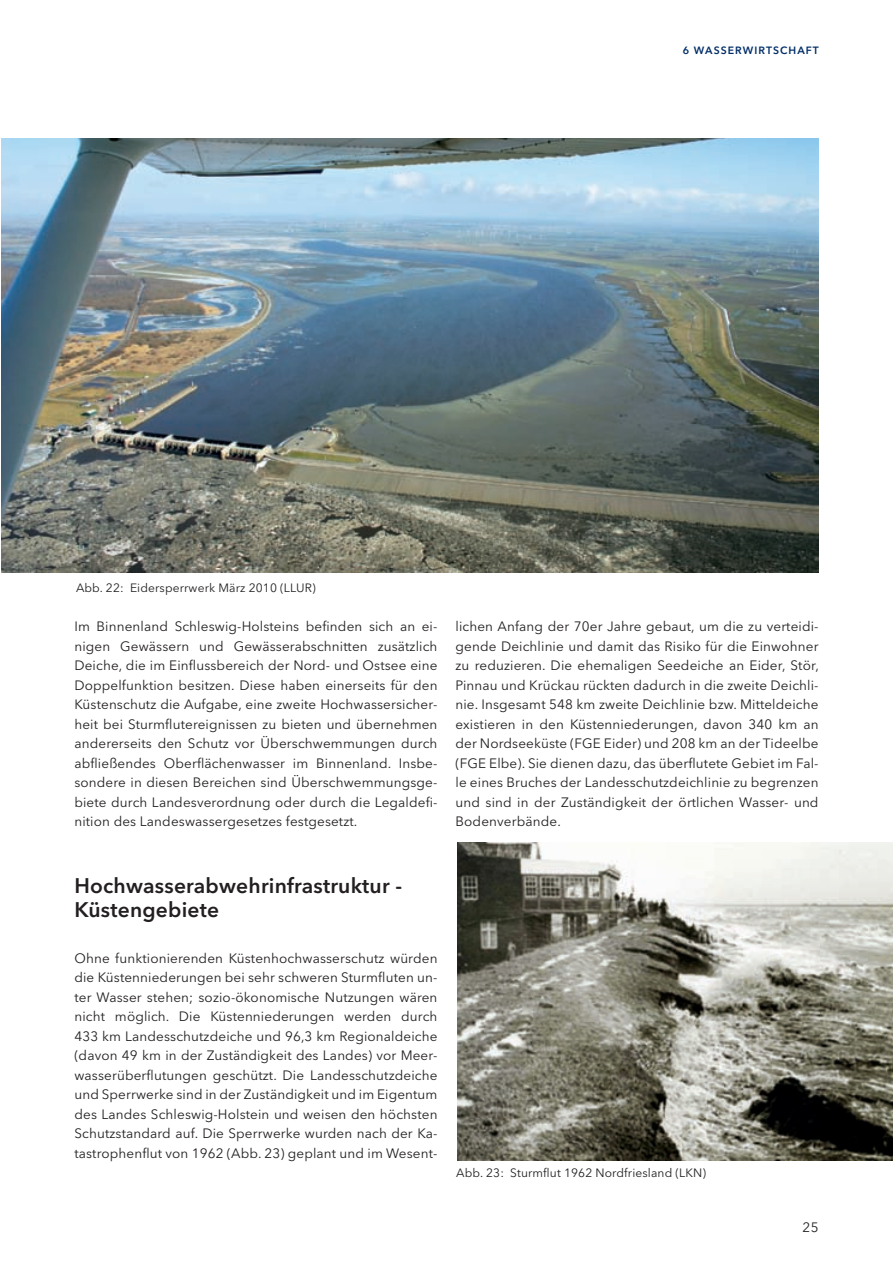
<style>
.page{position:relative;width:893px;height:1263px;background:#fff}
.page>*{position:absolute;margin:0;border:0;box-sizing:border-box;transform-origin:0 0}
.t1{font:600 21px/24px "Avenir Next LT Pro";letter-spacing:.01em;color:#231f20}
.t2{font:13.5px/19.5px "Avenir Next LT Pro";letter-spacing:.01em;color:#231f20;text-align:justify}
.t3{font:12px "Avenir Next LT Pro";letter-spacing:.01em;color:#231f20}
.t4{font:600 10.5px "Avenir Next LT Pro";letter-spacing:.1em;color:#002d66}
.t5{font:600 10.5px "Avenir Next LT Pro";letter-spacing:.165em;color:#002d66}
</style>
<div class="page">
<img style="left:1px;top:138px;width:818px;height:434px">
<img style="left:457px;top:842px;width:436px;height:319px">
<p class="t4" style="left:683px;top:44px;width:40px">6 Wasserwir</p>
<p class="t5" style="left:766px;top:44px;width:54px">tschaft</p>
<p class="t3" style="left:76px;top:581px;width:241px">Abb. 22: Eidersperrwerk März 2010 (LLUR)</p>
<p class="t2" style="left:74px;top:617px;width:365px">Im Binnenland Schleswig-Holsteins befinden sich an ei&shy;nigen Gewässern und Gewässerabschnitten zusätzlich Deiche, die im Einflussbereich der Nord- und Ostsee eine Doppelfunktion besitzen. Diese haben einerseits für den Küstenschutz die Aufgabe, eine zweite Hochwassersicher&shy;heit bei Sturmflutereignissen zu bieten und übernehmen andererseits den Schutz vor Überschwemmungen durch abfließendes Oberflächenwasser im Binnenland. Insbe&shy;sondere in diesen Bereichen sind Überschwemmungsge&shy;biete durch Landesverordnung oder durch die Legaldefi&shy;nition des Landeswassergesetzes festgesetzt.</p>
<p class="t2" style="left:455px;top:617px;width:365px">lichen Anfang der 70er Jahre gebaut, um die zu verteidi&shy;gende Deichlinie und damit das Risiko für die Einwohner zu reduzieren. Die ehemaligen Seedeiche an Eider, Stör, Pinnau und Krückau rückten dadurch in die zweite Deichli&shy;nie. Insgesamt 548 km zweite Deichlinie bzw. Mitteldeiche existieren in den Küstenniederungen, davon 340 km an der Nordseeküste (FGE Eider) und 208 km an der Tideelbe (FGE Elbe). Sie dienen dazu, das überflutete Gebiet im Fal&shy;le eines Bruches der Landesschutzdeichlinie zu begrenzen und sind in der Zuständigkeit der örtlichen Wasser- und Bodenverbände.</p>
<h1 class="t1" style="left:74px;top:874px;width:329px">Hochwasserabwehrinfrastruktur -<br>Küstengebiete</h1>
<p class="t2" style="left:74px;top:948px;width:365px">Ohne funktionierenden Küstenhochwasserschutz würden die Küstenniederungen bei sehr schweren Sturmfluten un&shy;ter Wasser stehen; sozio-ökonomische Nutzungen wären nicht möglich. Die Küstenniederungen werden durch 433 km Landesschutzdeiche und 96,3 km Regionaldeiche (davon 49 km in der Zuständigkeit des Landes) vor Meer&shy;wasserüberflutungen geschützt. Die Landesschutzdeiche und Sperrwerke sind in der Zuständigkeit und im Eigentum des Landes Schleswig-Holstein und weisen den höchsten Schutzstandard auf. Die Sperrwerke wurden nach der Ka&shy;tastrophenflut von 1962 (Abb. 23) geplant und im Wesent-</p>
<p class="t3" style="left:456px;top:1166px;width:251px">Abb. 23: Sturmflut 1962 Nordfriesland (LKN)</p>
<p class="t2" style="left:803px;top:1217px;width:17px">25</p>
</div>
